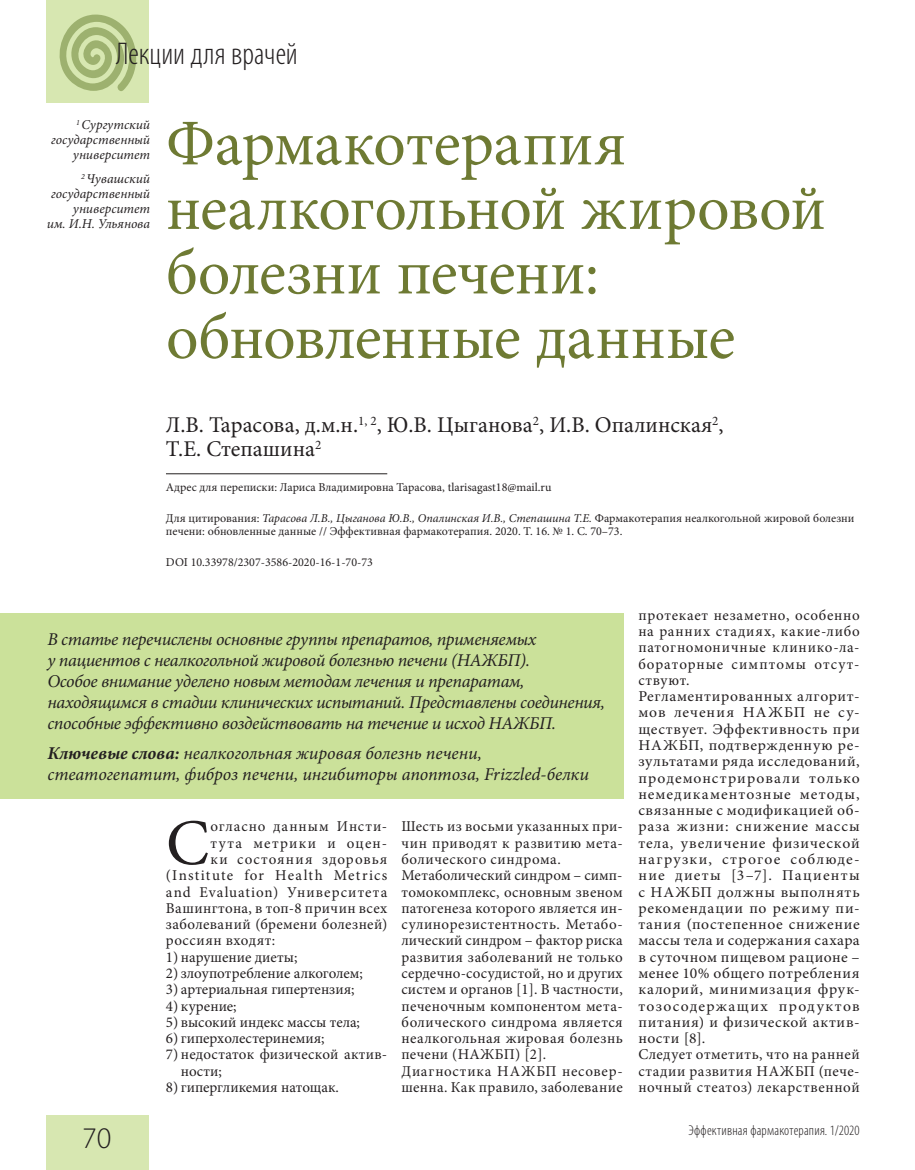
<style>
.page{position:relative;width:915px;height:1170px;background:#fff}
.page>*{position:absolute;margin:0;border:0;box-sizing:border-box;transform-origin:0 0}
.t1{font:65.1px "Minion Pro";color:#231f20}
.t2{font:64.5px/64.5px "Minion Pro";letter-spacing:-.005em;color:#6e7a33}
.t3{font:300 condensed 31.5px "Myriad Pro";color:#231f20}
.t4{font:300 30px "Myriad Pro";color:#231f20}
.t5{font:22.5px/24px "Minion Pro";color:#231f20}
.t6{font:italic 18px/21px "Minion Pro";letter-spacing:-.02em;color:#231f20}
.t7{font:italic 18px/21px "Minion Pro";color:#231f20}
.t8{font:15px/16.2px "Minion Pro";letter-spacing:.035em;color:#231f20}
.t9{font:15px "Minion Pro";color:#231f20}
.t10{font:15px/16.4px "Minion Pro";letter-spacing:.015em;color:#231f20}
.t11{font:15px "Minion Pro";letter-spacing:.08em;color:#231f20}
.t12{font:15px "Minion Pro";letter-spacing:.07em;color:#231f20}
.t13{font:15px "Minion Pro";letter-spacing:.065em;color:#231f20}
.t14{font:15px "Minion Pro";letter-spacing:.075em;color:#231f20}
.t15{font:15px "Minion Pro";letter-spacing:.09em;color:#231f20}
.t16{font:15px "Minion Pro";letter-spacing:.005em;color:#231f20}
.t17{font:300 condensed 14.25px "Myriad Pro";letter-spacing:.015em;color:#231f20}
.t18{font:italic 13.5px/15px "Minion Pro";color:#231f20;text-align:right}
.t19{font:12px/13.5px "Minion Pro";color:#231f20}
.s1{font-style:italic}
.s2{font-weight:700}
</style>
<div class="page">
<div style="left:47px;top:1114px;width:102px;height:55px;background:#d7e7b1"></div>
<div style="left:47px;top:0;width:102px;height:102px;background:#d7e7b1"></div>
<svg style="left:59px;top:15px;width:78px;height:76px"></svg>
<hr style="left:166px;top:473px;width:221px;height:1px;background:#231f20">
<div style="left:0;top:613px;width:623px;height:185px;background:#cbe19a"></div>
<h3 class="t3" style="left:116px;top:35px;width:183px">Лекции для врачей</h3>
<p class="t18" style="left:51px;top:118px;width:101px"><sup>1</sup> Сургутский государственный университет</p>
<p class="t18" style="left:47px;top:171px;width:105px"><sup>2</sup> Чувашский государственный университет<br>им. И.Н. Ульянова</p>
<h2 class="t2" style="left:166px;top:112px;width:661px">Фармакотерапия неалкогольной жировой болезни печени: обновленные данные</h2>
<h3 class="t5" style="left:166px;top:413px;width:559px">Л.В. Тарасова, д.м.н.<sup>1,</sup> <sup>2</sup>, Ю.В. Цыганова<sup>2</sup>, И.В. Опалинская<sup>2</sup>,<br>Т.Е. Степашина<sup>2</sup></h3>
<p class="t19" style="left:166px;top:480px;width:387px">Адрес для переписки: Лариса Владимировна Тарасова, tlarisagast18@mail.ru</p>
<p class="t19" style="left:166px;top:511px;width:689px">Для цитирования: <span class="s1">Тарасова Л.В., Цыганова Ю.В., Опалинская И.В., Степашина Т.Е.</span> Фармакотерапия неалкогольной жировой болезни печени: обновленные данные // Эффективная фармакотерапия. 2020. Т. 16. № 1. С. 70–73.</p>
<p class="t19" style="left:166px;top:555px;width:208px">DOI 10.33978/2307-3586-2020-16-1-70-73</p>
<p class="t6" style="left:47px;top:629px;width:559px">В статье перечислены основные группы препаратов, применяемых<br>у пациентов с неалкогольной жировой болезнью печени (НАЖБП).<br>Особое внимание уделено новым методам лечения и препаратам, находящимся в стадии клинических испытаний. Представлены соединения, способные эффективно воздействовать на течение и исход НАЖБП.</p>
<p class="t7" style="left:47px;top:742px;width:543px"><span class="s2">Ключевые слова:</span> неалкогольная жировая болезнь печени, стеатогепатит, фиброз печени, ингибиторы апоптоза, Frizzled-белки</p>
<h1 class="t1" style="left:166px;top:799px;width:45px">С</h1>
<p class="t13" style="left:210px;top:816px;width:178px">огласно данным Инсти-</p>
<p class="t8" style="left:401px;top:818px;width:223px">Шесть из восьми указанных при&shy;чин приводят к развитию мета&shy;болического синдрома.<br>Метаболический синдром – симп&shy;томокомплекс, основным звеном патогенеза которого является ин&shy;сулинорезистентность. Метабо&shy;лический синдром – фактор риска развития заболеваний не только сердечно-сосудистой, но и других систем и органов [1]. В частности, печеночным компонентом мета&shy;болического синдрома является неалкогольная жировая болезнь печени (НАЖБП) [2].<br>Диагностика НАЖБП несовер&shy;шенна. Как правило, заболевание</p>
<p class="t15" style="left:210px;top:832px;width:178px">тута метрики и оцен-</p>
<p class="t14" style="left:210px;top:849px;width:178px">ки состояния здоровья</p>
<p class="t11" style="left:166px;top:865px;width:223px">(Institute for Health Metrics</p>
<p class="t12" style="left:166px;top:881px;width:223px">and Evaluation) Университета</p>
<p class="t8" style="left:166px;top:899px;width:223px">Вашингтона, в топ-8 причин всех</p>
<p class="t8" style="left:166px;top:916px;width:223px">заболеваний (бремени болезней)</p>
<p class="t8" style="left:166px;top:932px;width:111px">россиян входят:</p>
<p class="t9" style="left:166px;top:946px;width:133px">1) нарушение диеты;</p>
<p class="t9" style="left:166px;top:963px;width:198px">2) злоупотребление алкоголем;</p>
<p class="t9" style="left:166px;top:979px;width:190px">3) артериальная гипертензия;</p>
<p class="t16" style="left:166px;top:995px;width:72px">4) курение;</p>
<p class="t9" style="left:166px;top:1011px;width:195px">5) высокий индекс массы тела;</p>
<p class="t9" style="left:166px;top:1028px;width:160px">6) гиперхолестеринемия;</p>
<p class="t10" style="left:181px;top:1046px;width:208px;text-indent:-15px">7) недостаток физической актив&shy;ности;</p>
<p class="t9" style="left:166px;top:1076px;width:174px">8) гипергликемия натощак.</p>
<p class="t8" style="left:638px;top:607px;width:223px">протекает незаметно, особенно на ранних стадиях, какие-либо патогномоничные клинико-ла&shy;бораторные симптомы отсут&shy;ствуют.<br>Регламентированных алгорит&shy;мов лечения НАЖБП не су&shy;ществует. Эффективность при<br>НАЖБП, подтвержденную ре&shy;зультатами ряда исследований, продемонстрировали только немедикаментозные методы, связанные с модификацией об&shy;раза жизни: снижение массы тела, увеличение физической нагрузки, строгое соблюде&shy;ние диеты [3–7]. Пациенты с НАЖБП должны выполнять рекомендации по режиму пи&shy;тания (постепенное снижение массы тела и содержания сахара в суточном пищевом рационе – менее 10% общего потребления калорий, минимизация фрук&shy;тозосодержащих продуктов питания) и физической актив&shy;ности [8].<br>Следует отметить, что на ранней стадии развития НАЖБП (пече&shy;ночный стеатоз) лекарственной</p>
<h3 class="t4" style="left:82px;top:1119px;width:31px">70</h3>
<p class="t17" style="left:688px;top:1121px;width:172px">Эффективная фармакотерапия. 1/2020</p>
</div>
